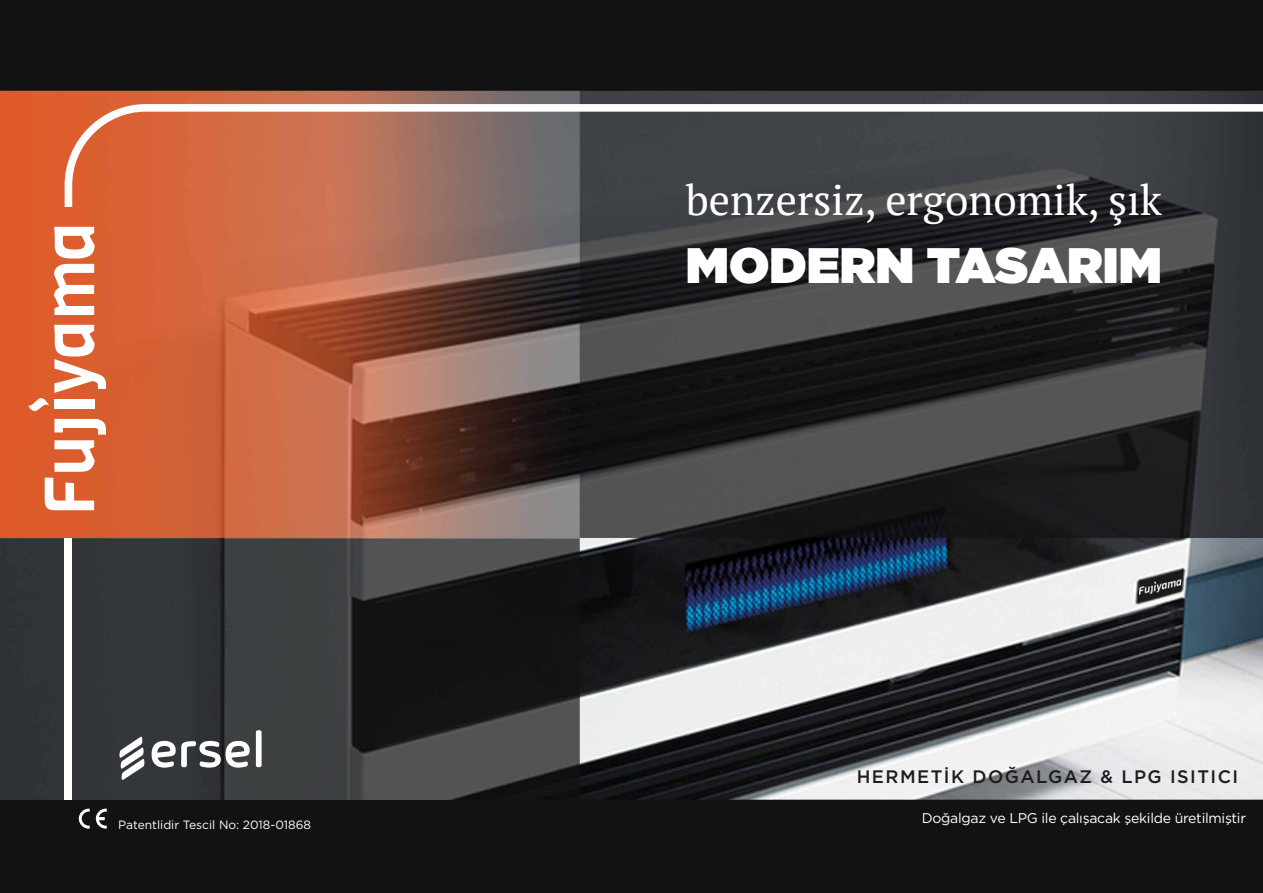
<style>
.page{position:relative;width:1263px;height:893px;background:#fff}
.page>*{position:absolute;margin:0;border:0;box-sizing:border-box;transform-origin:0 0}
.t1{font:900 49.8px "Gotham";color:#fff}
.t2{font:42.3px "PT Serif";color:#fff}
.t3{font:500 18px "Gotham";letter-spacing:.08em;color:#1d1d1b}
.t4{font:14.1px "Gotham";letter-spacing:-.02em;color:#fff}
.t5{font:12px "Gotham";color:#fff}
</style>
<div class="page">
<img style="left:0;top:0;width:1263px;height:893px">
<svg style="left:45px;top:478px;width:49px;height:32px"></svg>
<svg style="left:54px;top:227px;width:41px;height:88px"></svg>
<svg style="left:54px;top:419px;width:52px;height:53px"></svg>
<svg style="left:28px;top:325px;width:78px;height:86px"></svg>
<div style="left:65px;top:538px;width:7px;height:261px;background:#fff"></div>
<svg style="left:65px;top:104px;width:1198px;height:103px"></svg>
<svg style="left:152px;top:741px;width:98px;height:27px"></svg>
<div style="left:256px;top:730px;width:6px;height:37px;background:#fff;border-radius:2px"></div>
<svg style="left:119px;top:736px;width:26px;height:44px"></svg>
<svg style="left:79px;top:809px;width:11px;height:20px"></svg>
<svg style="left:96px;top:809px;width:11px;height:20px"></svg>
<p class="t5" style="left:118px;top:817px;width:194px">Patentlidir Tescil No: 2018-01868</p>
<h2 class="t2" style="left:686px;top:172px;width:478px">benzersiz, ergonomik, şık</h2>
<h1 class="t1" style="left:686px;top:230px;width:478px">MODERN TASARIM</h1>
<p class="t3" style="left:857px;top:765px;width:383px">HERMETİK DOĞALGAZ &amp; LPG ISITICI</p>
<p class="t4" style="left:922px;top:809px;width:326px">Doğalgaz ve LPG ile çalışacak şekilde üretilmiştir</p>
</div>
